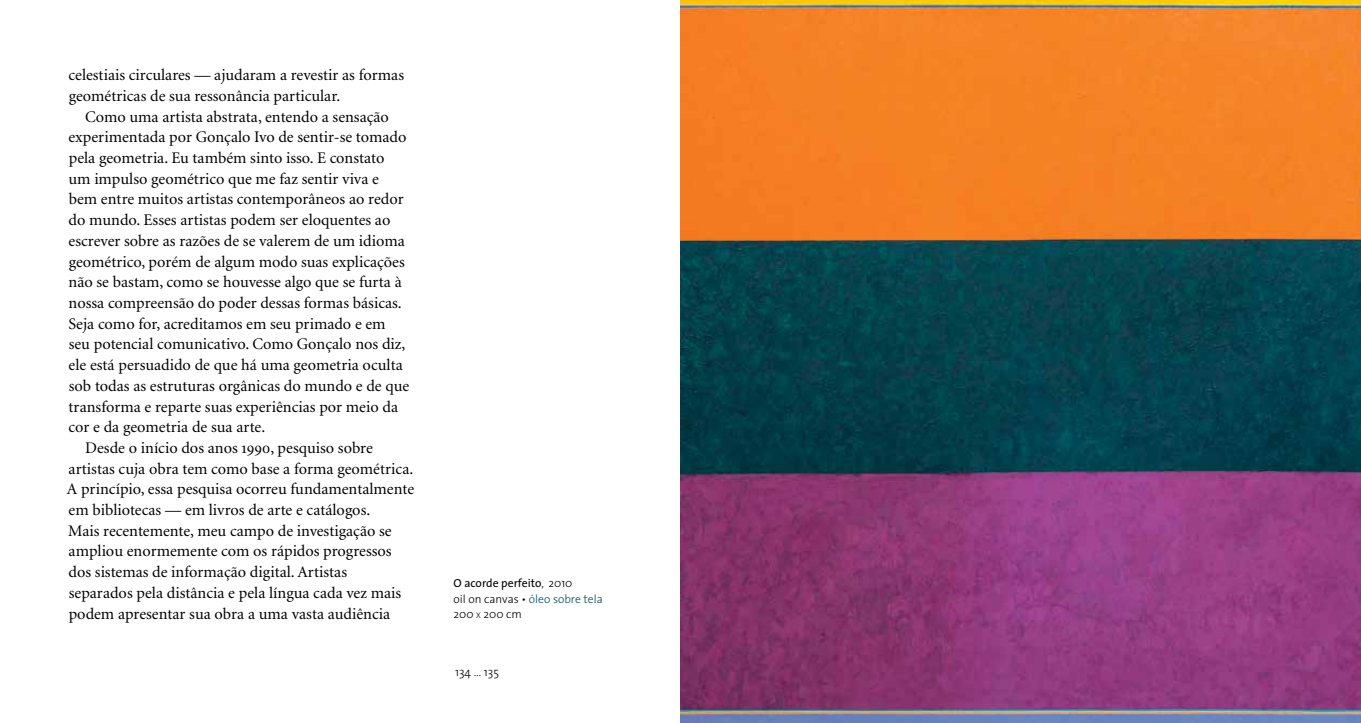
<style>
.page{position:relative;width:1361px;height:723px;background:#fff}
.page>*{position:absolute;margin:0;border:0;box-sizing:border-box;transform-origin:0 0}
.t1{font:16.2px/20.7px "Minion";color:#000}
.t2{font:300 12px "The Sans";color:#000}
.t3{font:11.7px/15.8px "The Sans";color:#000}
.s1{font-family:"Minion Regular SC"}
.s2{font-weight:300}
.s3{font-weight:300;color:#004b63}
.s4{font-weight:300;font-size:8.25px}
</style>
<div class="page">
<img style="left:680px;top:0;width:681px;height:723px">
<p class="t1" style="left:69px;top:65px;width:337px">celestiais circulares — ajudaram a revestir as formas geométricas de sua ressonância particular.</p>
<p class="t1" style="left:85px;top:107px;width:305px">Como uma artista abstrata, entendo a sensação</p>
<p class="t1" style="left:69px;top:127px;width:339px">experimentada por Gonçalo Ivo de sentir-se tomado</p>
<p class="t1" style="left:69px;top:148px;width:317px">pela geometria. Eu também sinto isso. E constato</p>
<p class="t1" style="left:68px;top:169px;width:312px">um impulso geométrico que me faz sentir viva e</p>
<p class="t1" style="left:69px;top:190px;width:336px">bem entre muitos artistas contemporâneos ao redor</p>
<p class="t1" style="left:69px;top:210px;width:323px">do mundo. Esses artistas podem ser eloquentes ao</p>
<p class="t1" style="left:69px;top:231px;width:338px">escrever sobre as razões de se valerem de um idioma</p>
<p class="t1" style="left:69px;top:252px;width:338px">geométrico, porém de algum modo suas explicações</p>
<p class="t1" style="left:69px;top:272px;width:335px">não se bastam, como se houvesse algo que se furta à</p>
<p class="t1" style="left:69px;top:293px;width:335px">nossa compreensão do poder dessas formas básicas.</p>
<p class="t1" style="left:68px;top:314px;width:319px">Seja como for, acreditamos em seu primado e em</p>
<p class="t1" style="left:69px;top:334px;width:338px">seu potencial comunicativo. Como Gonçalo nos diz,</p>
<p class="t1" style="left:69px;top:355px;width:336px">ele está persuadido de que há uma geometria oculta</p>
<p class="t1" style="left:69px;top:376px;width:342px">sob todas as estruturas orgânicas do mundo e de que</p>
<p class="t1" style="left:69px;top:397px;width:331px">transforma e reparte suas experiências por meio da</p>
<p class="t1" style="left:69px;top:417px;width:198px">cor e da geometria de sua arte.</p>
<p class="t1" style="left:85px;top:438px;width:289px">Desde o início dos anos <span class="s1">1990</span>, pesquiso sobre</p>
<p class="t1" style="left:69px;top:459px;width:346px">artistas cuja obra tem como base a forma geométrica.</p>
<p class="t1" style="left:67px;top:479px;width:349px">A princípio, essa pesquisa ocorreu fundamentalmente</p>
<p class="t1" style="left:69px;top:500px;width:303px">em bibliotecas — em livros de arte e catálogos.</p>
<p class="t1" style="left:68px;top:521px;width:325px">Mais recentemente, meu campo de investigação se</p>
<p class="t1" style="left:69px;top:541px;width:325px">ampliou enormemente com os rápidos progressos</p>
<p class="t1" style="left:69px;top:562px;width:280px">dos sistemas de informação digital. Artistas</p>
<p class="t1" style="left:69px;top:583px;width:334px">separados pela distância e pela língua cada vez mais</p>
<p class="t1" style="left:69px;top:604px;width:323px">podem apresentar sua obra a uma vasta audiência</p>
<p class="t3" style="left:454px;top:574px;width:151px">O acorde perfeito<span class="s2">, 2010<br></span><span class="s2">oil on canvas •</span> <span class="s3">óleo sobre tela<br></span><span class="s2">200</span> <span class="s4">x</span> <span class="s2">200</span> <span class="s2">cm</span></p>
<p class="t2" style="left:455px;top:662px;width:45px">134 … 135</p>
</div>
